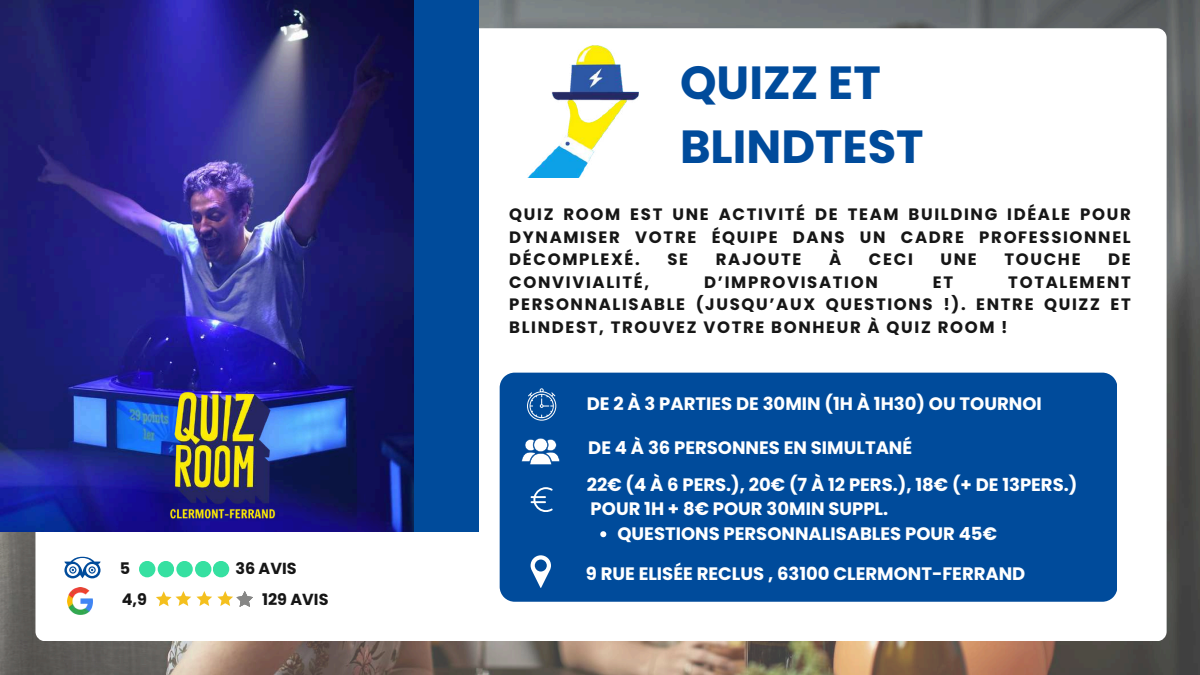
<style>
.page{position:relative;width:1200px;height:675px;background:#fff}
.page>*{position:absolute;margin:0;border:0;box-sizing:border-box;transform-origin:0 0}
.t1{font:700 46.4px/64.5px "Poppins";color:#004b9b}
.t2{font:700 18px "Poppins";color:#fff}
.t3{font:700 16.5px/22.5px "Poppins";letter-spacing:.1em;color:#161616;text-align:justify}
.t4{font:700 16px "Poppins";color:#161616}
</style>
<div class="page">
<img style="left:0;top:0;width:1200px;height:675px">
<div style="left:35px;top:28px;width:1132px;height:613px;background:#fff;border-radius:10px"></div>
<img style="left:0;top:0;width:414px;height:532px">
<div style="left:414px;top:0;width:64px;height:532px;background:#004b9b"></div>
<svg style="left:156px;top:591px;width:97px;height:16px"></svg>
<div style="left:158px;top:561px;width:16px;height:16px;background:#36e0a1;border-radius:50%"></div>
<div style="left:176px;top:561px;width:17px;height:16px;background:#36e0a1;border-radius:50%"></div>
<div style="left:195px;top:561px;width:16px;height:16px;background:#36e0a1;border-radius:50%"></div>
<div style="left:139px;top:561px;width:16px;height:16px;background:#36e0a1;border-radius:50%"></div>
<div style="left:213px;top:561px;width:16px;height:16px;background:#36e0a1;border-radius:50%"></div>
<img style="left:68px;top:588px;width:25px;height:26px">
<div style="left:500px;top:373px;width:617px;height:229px;background:#004b9b"></div>
<svg style="left:64px;top:557px;width:36px;height:21px"></svg>
<img style="left:527px;top:46px;width:112px;height:132px">
<svg style="left:527px;top:388px;width:29px;height:33px"></svg>
<svg style="left:521px;top:438px;width:39px;height:27px"></svg>
<svg style="left:531px;top:555px;width:20px;height:33px"></svg>
<svg style="left:531px;top:487px;width:22px;height:25px"></svg>
<img style="left:149px;top:384px;width:148px;height:148px">
<svg style="left:600px;top:531px;width:6px;height:6px"></svg>
<p class="t4" style="left:120px;top:557px;width:12px">5</p>
<p class="t4" style="left:235px;top:557px;width:63px">36 AVIS</p>
<p class="t4" style="left:122px;top:588px;width:27px">4,9</p>
<p class="t4" style="left:262px;top:588px;width:68px">129 AVIS</p>
<h1 class="t1" style="left:680px;top:50px;width:245px">QUIZZ ET<br>BLINDTEST</h1>
<p class="t3" style="left:509px;top:203px;width:623px">QUIZ ROOM EST UNE ACTIVITÉ DE TEAM BUILDING IDÉALE POUR DYNAMISER VOTRE ÉQUIPE DANS UN CADRE PROFESSIONNEL DÉCOMPLEXÉ.</p>
<p class="t3" style="left:668px;top:248px;width:22px">SE</p>
<p class="t3" style="left:716px;top:248px;width:87px">RAJOUTE</p>
<p class="t3" style="left:829px;top:248px;width:14px">À</p>
<p class="t3" style="left:869px;top:248px;width:45px">CECI</p>
<p class="t3" style="left:941px;top:248px;width:38px">UNE</p>
<p class="t3" style="left:1004px;top:248px;width:78px">TOUCHE</p>
<p class="t3" style="left:1108px;top:248px;width:24px">DE</p>
<p class="t3" style="left:509px;top:271px;width:141px">CONVIVIALITÉ,</p>
<p class="t3" style="left:704px;top:271px;width:175px">D’IMPROVISATION</p>
<p class="t3" style="left:933px;top:271px;width:22px">ET</p>
<p class="t3" style="left:509px;top:271px;width:623px;text-indent:499px">TOTALEMENT PERSONNALISABLE (JUSQU’AUX QUESTIONS !). ENTRE QUIZZ ET BLINDEST, TROUVEZ VOTRE BONHEUR À QUIZ ROOM !</p>
<p class="t2" style="left:587px;top:391px;width:457px">DE 2 À 3 PARTIES DE 30MIN (1H À 1H30) OU TOURNOI</p>
<p class="t2" style="left:588px;top:435px;width:325px">DE 4 À 36 PERSONNES EN SIMULTANÉ</p>
<p class="t2" style="left:587px;top:472px;width:492px">22€ (4 À 6 PERS.), 20€ (7 À 12 PERS.), 18€ (+ DE 13PERS.)</p>
<p class="t2" style="left:591px;top:497px;width:299px">POUR 1H + 8€ POUR 30MIN SUPPL.</p>
<p class="t2" style="left:617px;top:521px;width:381px">QUESTIONS PERSONNALISABLES POUR 45€</p>
<p class="t2" style="left:586px;top:561px;width:441px">9 RUE ELISÉE RECLUS , 63100 CLERMONT-FERRAND</p>
</div>
